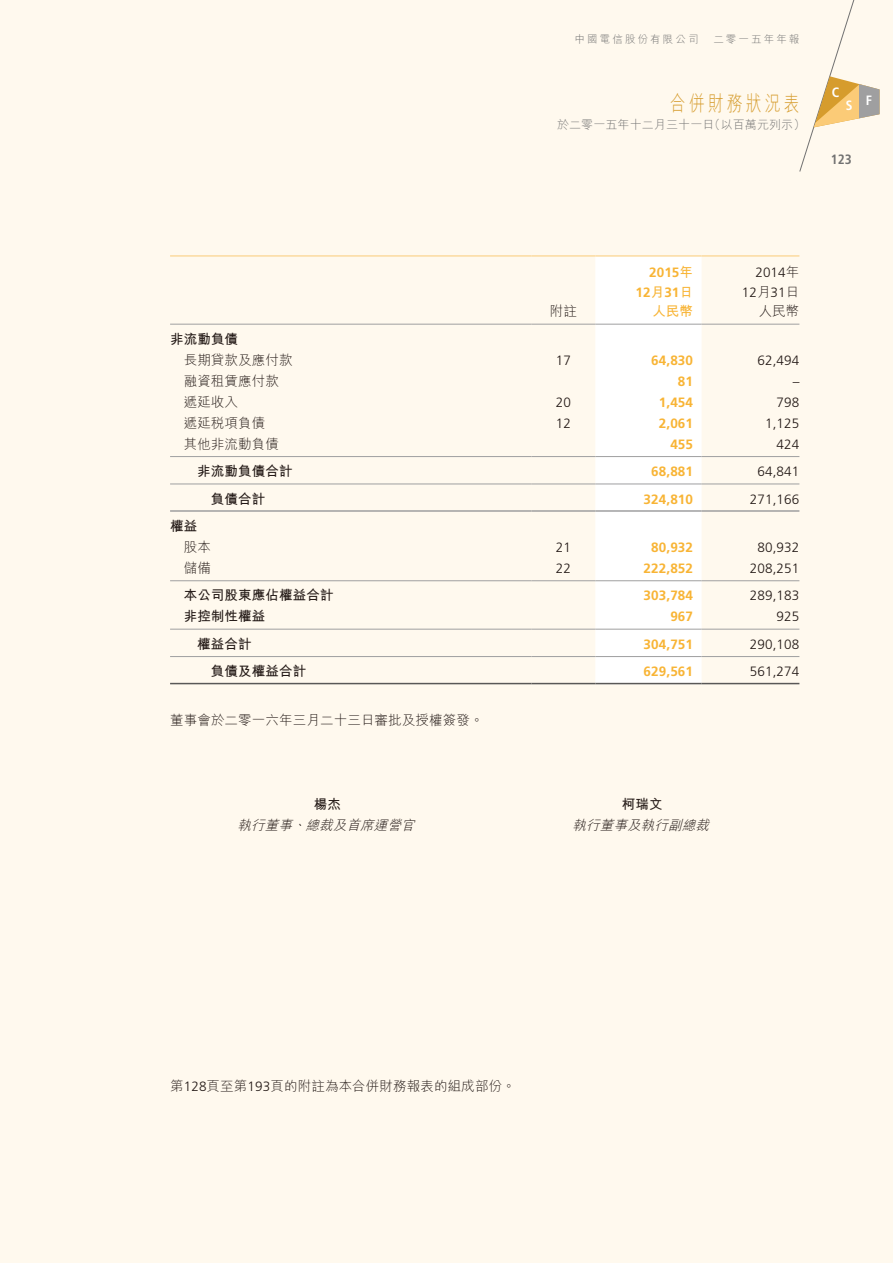
<style>
.page{position:relative;width:893px;height:1263px;background:#fff9ee}
.page>*{position:absolute;margin:0;border:0;box-sizing:border-box;transform-origin:0 0}
.t1{font:21px "M Hei HK Light E Ten B5 H";letter-spacing:.2em;color:#d69c2d;scale:.75 1}
.t2{font:13.5px/21px "M Hei HK Light E Ten B5 H";letter-spacing:.01em;color:#231916}
.t3{font:300 13.5px/19.5px "Frutiger LT Std";letter-spacing:.01em;color:#231916;text-align:right}
.t4{font:700 13.5px/19.5px "Frutiger LT Std";letter-spacing:.01em;color:#f8b435;text-align:right}
.t5{font:13.5px/21px "M Hei HK Bold E Ten B5 H";letter-spacing:.01em;color:#231916}
.t6{font:italic 13.5px "M Hei HK Light E Ten B5 H";color:#231916}
.t7{font:700 condensed 13.5px "Frutiger LT Std";color:#717171}
.t8{font:700 condensed 13.5px "Frutiger LT Std";color:#fff}
.t9{font:13.5px "M Hei HK Bold E Ten B5 H";color:#f8b435}
.t10{font:12px "M Hei HK Light E Ten B5 H";letter-spacing:.01em;color:#717171}
.t11{font:10.5px "M Hei HK Light E Ten B5 H";letter-spacing:.2em;color:#717171}
.s1{font-family:"M Hei HK Bold E Ten B5 H";font-weight:400}
.s2{font-family:"M Hei HK Light E Ten B5 H";font-weight:400}
.s3{font-family:"M Hei HK Bold E Ten B5 H"}
.s4{font-family:"M Hei HK Light E Ten B5 H"}
.s5{font-family:"Frutiger LT Std";font-weight:300}
</style>
<div class="page">
<svg style="left:799px;top:0;width:60px;height:172px"></svg>
<svg style="left:859px;top:84px;width:20px;height:35px"></svg>
<div style="left:595px;top:257px;width:107px;height:426px;background:#fff"></div>
<hr style="left:170px;top:255px;width:361px;height:2px;background:#fcda9f">
<hr style="left:531px;top:255px;width:64px;height:2px;background:#fcda9f">
<hr style="left:595px;top:255px;width:107px;height:2px;background:#fcda9f">
<hr style="left:702px;top:255px;width:97px;height:2px;background:#fcda9f">
<hr style="left:170px;top:324px;width:361px;height:1px;background:#9f9fa0">
<hr style="left:531px;top:324px;width:64px;height:1px;background:#9f9fa0">
<hr style="left:595px;top:324px;width:107px;height:1px;background:#9f9fa0">
<hr style="left:702px;top:324px;width:97px;height:1px;background:#9f9fa0">
<hr style="left:170px;top:456px;width:361px;height:1px;background:#9f9fa0">
<hr style="left:531px;top:456px;width:64px;height:1px;background:#9f9fa0">
<hr style="left:595px;top:456px;width:107px;height:1px;background:#9f9fa0">
<hr style="left:702px;top:456px;width:97px;height:1px;background:#9f9fa0">
<hr style="left:170px;top:484px;width:361px;height:1px;background:#9f9fa0">
<hr style="left:531px;top:484px;width:64px;height:1px;background:#9f9fa0">
<hr style="left:595px;top:484px;width:107px;height:1px;background:#9f9fa0">
<hr style="left:702px;top:484px;width:97px;height:1px;background:#9f9fa0">
<hr style="left:170px;top:510px;width:361px;height:2px;background:#9f9fa0">
<hr style="left:531px;top:510px;width:64px;height:2px;background:#9f9fa0">
<hr style="left:595px;top:510px;width:107px;height:2px;background:#9f9fa0">
<hr style="left:702px;top:510px;width:97px;height:2px;background:#9f9fa0">
<hr style="left:170px;top:580px;width:361px;height:1px;background:#9f9fa0">
<hr style="left:531px;top:580px;width:64px;height:1px;background:#9f9fa0">
<hr style="left:595px;top:580px;width:107px;height:1px;background:#9f9fa0">
<hr style="left:702px;top:580px;width:97px;height:1px;background:#9f9fa0">
<hr style="left:170px;top:629px;width:361px;height:1px;background:#9f9fa0">
<hr style="left:531px;top:629px;width:64px;height:1px;background:#9f9fa0">
<hr style="left:595px;top:629px;width:107px;height:1px;background:#9f9fa0">
<hr style="left:702px;top:629px;width:97px;height:1px;background:#9f9fa0">
<hr style="left:170px;top:656px;width:361px;height:1px;background:#9f9fa0">
<hr style="left:531px;top:656px;width:64px;height:1px;background:#9f9fa0">
<hr style="left:595px;top:656px;width:107px;height:1px;background:#9f9fa0">
<hr style="left:702px;top:656px;width:97px;height:1px;background:#9f9fa0">
<hr style="left:170px;top:683px;width:361px;height:1px;background:#595857">
<hr style="left:531px;top:683px;width:64px;height:1px;background:#595857">
<hr style="left:595px;top:683px;width:107px;height:1px;background:#595857">
<hr style="left:702px;top:683px;width:97px;height:1px;background:#595857">
<p class="t11" style="left:575px;top:35px;width:125px">中國電信股份有限公司</p>
<p class="t11" style="left:713px;top:35px;width:88px">二零一五年年報</p>
<p class="t8" style="left:832px;top:86px;width:9px">C</p>
<p class="t1" style="left:670px;top:95px;width:174px">合併財務狀況表</p>
<p class="t8" style="left:866px;top:94px;width:8px">F</p>
<p class="t10" style="left:557px;top:120px;width:250px">於二零一五年十二月三十一日（以百萬元列示）</p>
<p class="t8" style="left:846px;top:99px;width:8px">S</p>
<p class="t7" style="left:831px;top:153px;width:22px">123</p>
<p class="t4" style="left:635px;top:264px;width:59px">2015<span class="s1">年<br></span>12<span class="s1">月</span>31<span class="s1">日</span></p>
<p class="t3" style="left:742px;top:264px;width:59px">2014<span class="s2">年<br></span>12<span class="s2">月</span>31<span class="s2">日</span></p>
<p class="t2" style="left:184px;top:330px;width:110px;text-indent:-14px"><span class="s3">非流動負債<br></span>長期貸款及應付款</p>
<p class="t2" style="left:550px;top:303px;width:29px">附註</p>
<p class="t9" style="left:652px;top:306px;width:42px">人民幣</p>
<p class="t2" style="left:759px;top:303px;width:42px">人民幣</p>
<p class="t3" style="left:556px;top:351px;width:17px">17</p>
<p class="t4" style="left:651px;top:351px;width:43px">64,830</p>
<p class="t3" style="left:757px;top:351px;width:43px">62,494</p>
<p class="t2" style="left:184px;top:372px;width:97px">融資租賃應付款</p>
<p class="t4" style="left:678px;top:372px;width:17px">81</p>
<p class="t3" style="left:793px;top:372px;width:8px">–</p>
<p class="t2" style="left:184px;top:393px;width:56px">遞延收入</p>
<p class="t3" style="left:556px;top:393px;width:17px">20</p>
<p class="t4" style="left:659px;top:393px;width:36px">1,454</p>
<p class="t3" style="left:777px;top:393px;width:24px">798</p>
<p class="t2" style="left:184px;top:414px;width:83px">遞延稅項負債</p>
<p class="t3" style="left:556px;top:414px;width:17px">12</p>
<p class="t4" style="left:659px;top:414px;width:36px">2,061</p>
<p class="t3" style="left:765px;top:414px;width:36px">1,125</p>
<p class="t2" style="left:184px;top:435px;width:97px">其他非流動負債</p>
<p class="t4" style="left:670px;top:435px;width:24px">455</p>
<p class="t3" style="left:777px;top:435px;width:24px">424</p>
<p class="t5" style="left:197px;top:462px;width:97px">非流動負債合計</p>
<p class="t4" style="left:651px;top:462px;width:43px">68,881</p>
<p class="t3" style="left:757px;top:462px;width:43px">64,841</p>
<p class="t5" style="left:211px;top:490px;width:56px">負債合計</p>
<p class="t4" style="left:643px;top:490px;width:51px">324,810</p>
<p class="t3" style="left:750px;top:490px;width:51px">271,166</p>
<p class="t5" style="left:184px;top:517px;width:29px;text-indent:-14px">權益<span class="s4">股本</span></p>
<p class="t3" style="left:556px;top:538px;width:17px">21</p>
<p class="t4" style="left:651px;top:538px;width:43px">80,932</p>
<p class="t3" style="left:757px;top:538px;width:43px">80,932</p>
<p class="t2" style="left:184px;top:559px;width:29px">儲備</p>
<p class="t3" style="left:556px;top:559px;width:17px">22</p>
<p class="t4" style="left:643px;top:559px;width:51px">222,852</p>
<p class="t3" style="left:750px;top:559px;width:51px">208,251</p>
<p class="t5" style="left:184px;top:587px;width:151px">本公司股東應佔權益合計</p>
<p class="t4" style="left:643px;top:587px;width:51px">303,784</p>
<p class="t3" style="left:750px;top:587px;width:51px">289,183</p>
<p class="t5" style="left:184px;top:608px;width:83px">非控制性權益</p>
<p class="t4" style="left:670px;top:608px;width:24px">967</p>
<p class="t3" style="left:777px;top:608px;width:24px">925</p>
<p class="t5" style="left:197px;top:635px;width:56px">權益合計</p>
<p class="t4" style="left:643px;top:635px;width:51px">304,751</p>
<p class="t3" style="left:750px;top:635px;width:51px">290,108</p>
<p class="t5" style="left:211px;top:662px;width:97px">負債及權益合計</p>
<p class="t4" style="left:643px;top:662px;width:51px">629,561</p>
<p class="t3" style="left:750px;top:662px;width:51px">561,274</p>
<p class="t2" style="left:170px;top:711px;width:315px">董事會於二零一六年三月二十三日審批及授權簽發。</p>
<p class="t5" style="left:314px;top:795px;width:29px">楊杰</p>
<p class="t5" style="left:622px;top:795px;width:42px">柯瑞文</p>
<p class="t6" style="left:237px;top:819px;width:182px">執行董事、總裁及首席運營官</p>
<p class="t6" style="left:573px;top:819px;width:141px">執行董事及執行副總裁</p>
<p class="t2" style="left:170px;top:1078px;width:347px">第<span class="s5">128</span>頁至第<span class="s5">193</span>頁的附註為本合併財務報表的組成部份。</p>
</div>
